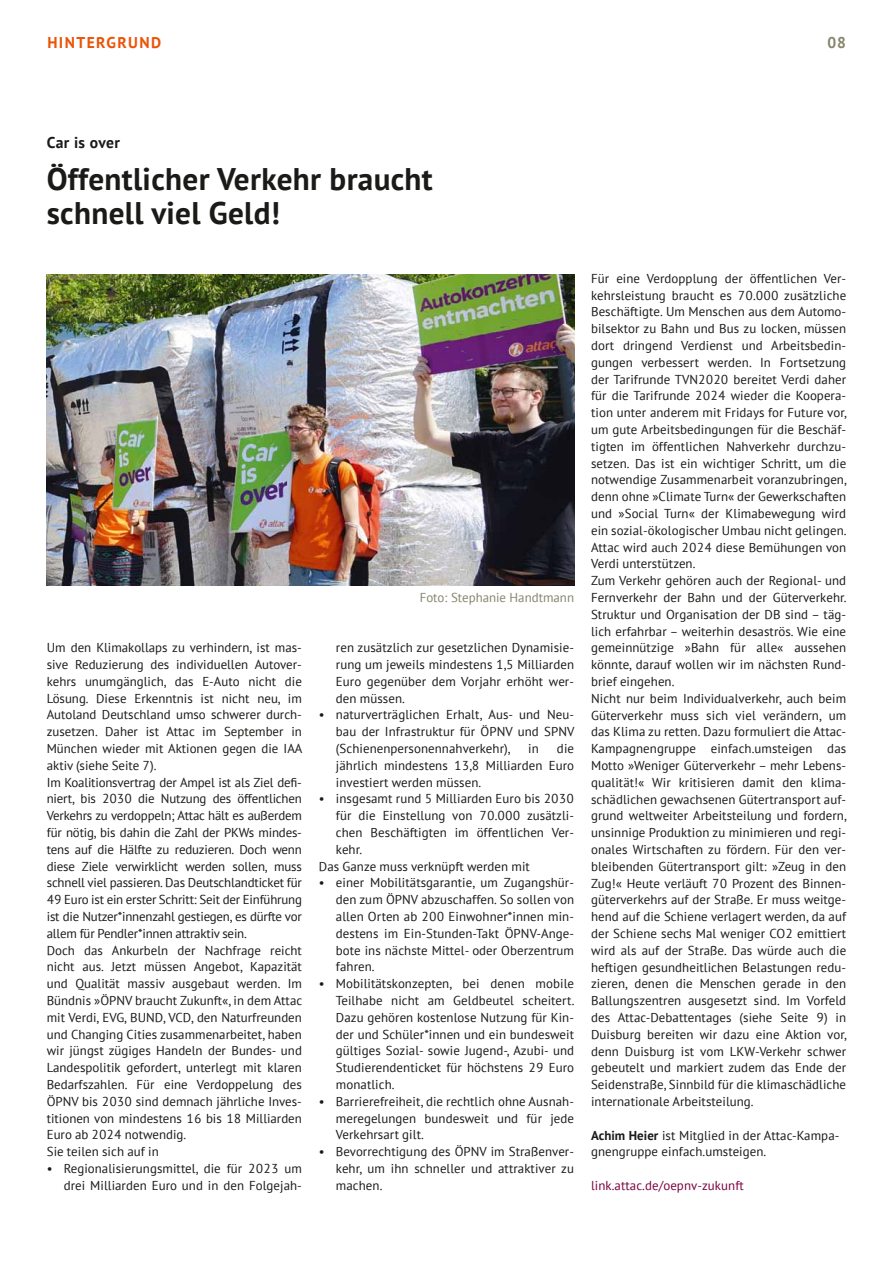
<style>
.page{position:relative;width:893px;height:1263px;background:#fff}
.page>*{position:absolute;margin:0;border:0;box-sizing:border-box;transform-origin:0 0}
.t1{font:31.2px/33.6px "Attac Serifenlos Bold";letter-spacing:.01em;color:#1a1a18}
.t2{font:15.6px "Attac Serifenlos Bold";letter-spacing:.09em;color:#ea5408}
.t3{font:15.6px "Attac Serifenlos Bold";letter-spacing:.025em;color:#1a1a18}
.t4{font:15.6px "Attac Serifenlos Bold";color:#86846b}
.t5{font:12.9px/16.8px "Attac Serifenlos Regular";letter-spacing:.005em;color:#1a1a18;text-align:justify}
.t6{font:12.9px "Attac Serifenlos Regular";letter-spacing:.005em;color:#7b0040}
.t7{font:12.9px "Attac Serifenlos Regular";color:#86846b}
.s1{font-family:"Attac Serifenlos Bold"}
</style>
<div class="page">
<img style="left:47px;top:274px;width:527px;height:311px">
<p class="t2" style="left:47px;top:32px;width:40px">Hinter</p>
<p class="t2" style="left:107px;top:32px;width:56px">grund</p>
<p class="t4" style="left:827px;top:32px;width:21px">08</p>
<p class="t3" style="left:47px;top:133px;width:75px">Car is over</p>
<h1 class="t1" style="left:47px;top:162px;width:388px">Öffentlicher Verkehr braucht schnell viel Geld!</h1>
<p class="t5" style="left:47px;top:639px;width:257px;text-align:left">Um den Klimakollaps zu verhindern, ist mas&shy;sive Reduzierung des individuellen Autover&shy;kehrs unumgänglich, das E-Auto nicht die Lösung. Diese Erkenntnis ist nicht neu, im Autoland Deutschland umso schwerer durch&shy;zusetzen. Daher ist Attac im September in München wieder mit Aktionen gegen die IAA aktiv (siehe Seite 7).<br>Im Koalitionsvertrag der Ampel ist als Ziel defi&shy;niert, bis 2030 die Nutzung des öffentlichen Verkehrs zu verdoppeln; Attac hält es außerdem für nötig, bis dahin die Zahl der PKWs mindes&shy;tens auf die Hälfte zu reduzieren. Doch wenn diese Ziele verwirklicht werden sollen, muss schnell viel passieren. Das Deutschlandticket für 49 Euro ist ein erster Schritt: Seit der Einführung ist die Nutzer*innenzahl gestiegen, es dürfte vor allem für Pendler*innen attraktiv sein.<br>Doch das Ankurbeln der Nachfrage reicht nicht aus. Jetzt müssen Angebot, Kapazität und Qualität massiv ausgebaut werden. Im Bündnis »ÖPNV braucht Zukunft«, in dem Attac mit Verdi, EVG, BUND, VCD, den Naturfreunden und Changing Cities zusammenarbeitet, haben wir jüngst zügiges Handeln der Bundes- und Landespolitik gefordert, unterlegt mit klaren Bedarfszahlen. Für eine Verdoppelung des ÖPNV bis 2030 sind demnach jährliche Inves&shy;titionen von mindestens 16 bis 18 Milliarden Euro ab 2024 notwendig.<br>Sie teilen sich auf in</p>
<p class="t5" style="left:47px;top:1160px;width:257px;text-align:right">• Regionalisierungsmittel, die für 2023 um drei Milliarden Euro und in den Folgejah-</p>
<p class="t7" style="left:420px;top:589px;width:156px">Foto: Stephanie Handtmann</p>
<p class="t5" style="left:336px;top:639px;width:240px">ren zusätzlich zur gesetzlichen Dynamisie&shy;rung um jeweils mindestens 1,5 Milliarden Euro gegenüber dem Vorjahr erhöht wer&shy;den müssen.</p>
<p class="t5" style="left:336px;top:706px;width:240px;text-indent:-17px">• naturverträglichen Erhalt, Aus- und Neu&shy;bau der Infrastruktur für ÖPNV und SPNV (Schienenpersonennahverkehr),</p>
<p class="t5" style="left:336px;top:740px;width:240px;text-indent:221px">die jährlich mindestens 13,8 Milliarden Euro investiert werden müssen.</p>
<p class="t5" style="left:319px;top:790px;width:257px">• insgesamt rund 5 Milliarden Euro bis 2030</p>
<p class="t5" style="left:336px;top:807px;width:240px">für die Einstellung von 70.000 zusätzli-</p>
<p class="t5" style="left:336px;top:824px;width:240px">chen Beschäftigten im öffentlichen Ver-</p>
<p class="t5" style="left:336px;top:841px;width:28px">kehr.</p>
<p class="t5" style="left:319px;top:857px;width:212px">Das Ganze muss verknüpft werden mit</p>
<p class="t5" style="left:336px;top:874px;width:240px;text-indent:-17px">• einer Mobilitätsgarantie, um Zugangshür&shy;den zum ÖPNV abzuschaffen. So sollen von allen Orten ab 200 Einwohner*innen min&shy;destens im Ein-Stunden-Takt ÖPNV-Ange&shy;bote ins nächste Mittel- oder Oberzentrum fahren.</p>
<p class="t5" style="left:336px;top:975px;width:240px;text-indent:-17px">• Mobilitätskonzepten, bei denen mobile Teilhabe nicht am Geldbeutel scheitert.<br>Dazu gehören kostenlose Nutzung für Kin&shy;der und Schüler*innen und ein bundesweit gültiges Sozial- sowie Jugend-, Azubi- und Studierendenticket für höchstens 29 Euro monatlich.</p>
<p class="t5" style="left:336px;top:1092px;width:240px;text-indent:-17px">• Barrierefreiheit, die rechtlich ohne Ausnah&shy;meregelungen bundesweit und für jede Verkehrsart gilt.</p>
<p class="t5" style="left:336px;top:1143px;width:240px;text-indent:-17px">• Bevorrechtigung des ÖPNV im Straßenver&shy;kehr, um ihn schneller und attraktiver zu machen.</p>
<p class="t5" style="left:528px;top:740px;width:12px">in</p>
<p class="t5" style="left:591px;top:270px;width:257px;text-align:left">Für eine Verdopplung der öffentlichen Ver&shy;kehrsleistung braucht es 70.000 zusätzliche Beschäftigte. Um Menschen aus dem Automo&shy;bilsektor zu Bahn und Bus zu locken, müssen dort dringend Verdienst und Arbeitsbedin&shy;gungen verbessert werden. In Fortsetzung der Tarifrunde TVN2020 bereitet Verdi daher für die Tarifrunde 2024 wieder die Koopera&shy;tion unter anderem mit Fridays for Future vor, um gute Arbeitsbedingungen für die Beschäf&shy;tigten im öffentlichen Nahverkehr durchzu&shy;setzen. Das ist ein wichtiger Schritt, um die notwendige Zusammenarbeit voranzubringen, denn ohne »Climate Turn« der Gewerkschaften und »Social Turn« der Klimabewegung wird ein sozial-ökologischer Umbau nicht gelingen.<br>Attac wird auch 2024 diese Bemühungen von Verdi unterstützen.<br>Zum Verkehr gehören auch der Regional- und Fernverkehr der Bahn und der Güterverkehr.<br>Struktur und Organisation der DB sind – täg&shy;lich erfahrbar – weiterhin desaströs. Wie eine gemeinnützige »Bahn für alle« aussehen könnte, darauf wollen wir im nächsten Rund&shy;brief eingehen.<br>Nicht nur beim Individualverkehr, auch beim Güterverkehr muss sich viel verändern, um das Klima zu retten. Dazu formuliert die Attac-Kampagnengruppe einfach.umsteigen das Motto »Weniger Güterverkehr – mehr Lebens&shy;qualität!« Wir kritisieren damit den klima&shy;schädlichen gewachsenen Gütertransport auf&shy;grund weltweiter Arbeitsteilung und fordern, unsinnige Produktion zu minimieren und regi&shy;onales Wirtschaften zu fördern. Für den ver&shy;bleibenden Gütertransport gilt: »Zeug in den Zug!« Heute verläuft 70 Prozent des Binnen&shy;güterverkehrs auf der Straße. Er muss weitge&shy;hend auf die Schiene verlagert werden, da auf der Schiene sechs Mal weniger CO2 emittiert wird als auf der Straße. Das würde auch die heftigen gesundheitlichen Belastungen redu&shy;zieren, denen die Menschen gerade in den Ballungszentren ausgesetzt sind. Im Vorfeld des Attac-Debattentages (siehe Seite 9) in Duisburg bereiten wir dazu eine Aktion vor, denn Duisburg ist vom LKW-Verkehr schwer gebeutelt und markiert zudem das Ende der Seidenstraße, Sinnbild für die klimaschädliche internationale Arbeitsteilung.</p>
<p class="t5" style="left:591px;top:1126px;width:250px"><span class="s1">Achim Heier</span> ist Mitglied in der Attac-Kampa&shy;gnengruppe einfach.umsteigen.</p>
<p class="t6" style="left:591px;top:1177px;width:154px">link.attac.de/oepnv-zukunft</p>
</div>
